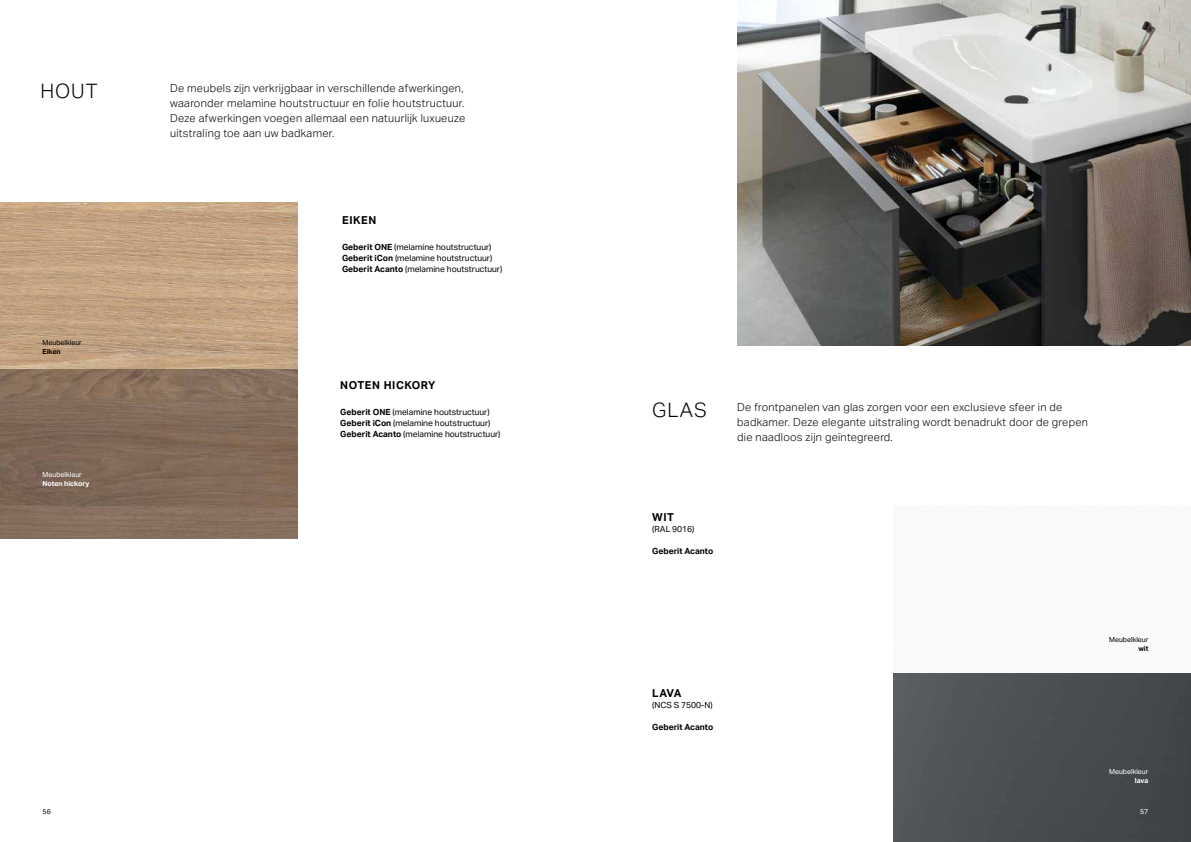
<style>
.page{position:relative;width:1191px;height:842px;background:#fff}
.page>*{position:absolute;margin:0;border:0;box-sizing:border-box;transform-origin:0 0}
.t1{font:300 20px "Aktiv Grotesk Geberit";letter-spacing:.05em;color:#000}
.t2{font:300 11px/15px "Aktiv Grotesk Geberit";letter-spacing:.025em;color:#000}
.t3{font:700 11px "Aktiv Grotesk Geberit";letter-spacing:.05em;color:#000}
.t4{font:8.5px/11px "Aktiv Grotesk Geberit";color:#000}
.t5{font:700 8.5px "Aktiv Grotesk Geberit";color:#000}
.t6{font:7px "Aktiv Grotesk Geberit";color:#000}
.t7{font:7px "Aktiv Grotesk Geberit";color:#fff}
.t8{font:700 7px "Aktiv Grotesk Geberit";color:#fff}
.t9{font:700 7px "Aktiv Grotesk Geberit";color:#000}
.s1{font-weight:700}
</style>
<div class="page">
<img style="left:893px;top:673px;width:298px;height:169px">
<img style="left:0;top:202px;width:298px;height:336px">
<img style="left:737px;top:0;width:454px;height:345px">
<h1 class="t1" style="left:40px;top:79px;width:59px">HOUT</h1>
<p class="t6" style="left:43px;top:339px;width:41px">Meubelkleur</p>
<p class="t9" style="left:43px;top:347px;width:20px">Eiken</p>
<p class="t7" style="left:43px;top:471px;width:41px">Meubelkleur</p>
<p class="t8" style="left:43px;top:479px;width:48px">Noten hickory</p>
<p class="t2" style="left:170px;top:81px;width:297px">De meubels zijn verkrijgbaar in verschillende afwerkingen, waaronder melamine houtstructuur en folie houtstructuur.<br>Deze afwerkingen voegen allemaal een natuurlijk luxueuze uitstraling toe aan uw badkamer.</p>
<p class="t3" style="left:342px;top:214px;width:36px">EIKEN</p>
<p class="t4" style="left:342px;top:242px;width:162px"><span class="s1">Geberit ONE</span> (melamine houtstructuur)<br><span class="s1">Geberit iCon</span> (melamine houtstructuur)<br><span class="s1">Geberit Acanto</span> (melamine houtstructuur)</p>
<p class="t3" style="left:340px;top:379px;width:97px">NOTEN HICKORY</p>
<p class="t4" style="left:340px;top:407px;width:162px"><span class="s1">Geberit ONE</span> (melamine houtstructuur)<br><span class="s1">Geberit iCon</span> (melamine houtstructuur)<br><span class="s1">Geberit Acanto</span> (melamine houtstructuur)</p>
<h1 class="t1" style="left:652px;top:398px;width:56px">GLAS</h1>
<p class="t2" style="left:737px;top:400px;width:352px">De frontpanelen van glas zorgen voor een exclusieve sfeer in de badkamer. Deze elegante uitstraling wordt benadrukt door de grepen die naadloos zijn geïntegreerd.</p>
<p class="t3" style="left:652px;top:511px;width:23px">WIT</p>
<p class="t4" style="left:652px;top:524px;width:44px">(RAL 9016)</p>
<p class="t5" style="left:652px;top:546px;width:63px">Geberit Acanto</p>
<p class="t3" style="left:652px;top:687px;width:31px">LAVA</p>
<p class="t4" style="left:652px;top:700px;width:62px">(NCS S 7500-N)</p>
<p class="t5" style="left:652px;top:722px;width:63px">Geberit Acanto</p>
<p class="t6" style="left:1109px;top:636px;width:41px">Meubelkleur</p>
<p class="t9" style="left:1138px;top:644px;width:11px">wit</p>
<p class="t7" style="left:1109px;top:768px;width:41px">Meubelkleur</p>
<p class="t8" style="left:1135px;top:776px;width:15px">lava</p>
<p class="t6" style="left:43px;top:807px;width:10px">56</p>
<p class="t7" style="left:1140px;top:807px;width:10px">57</p>
</div>
